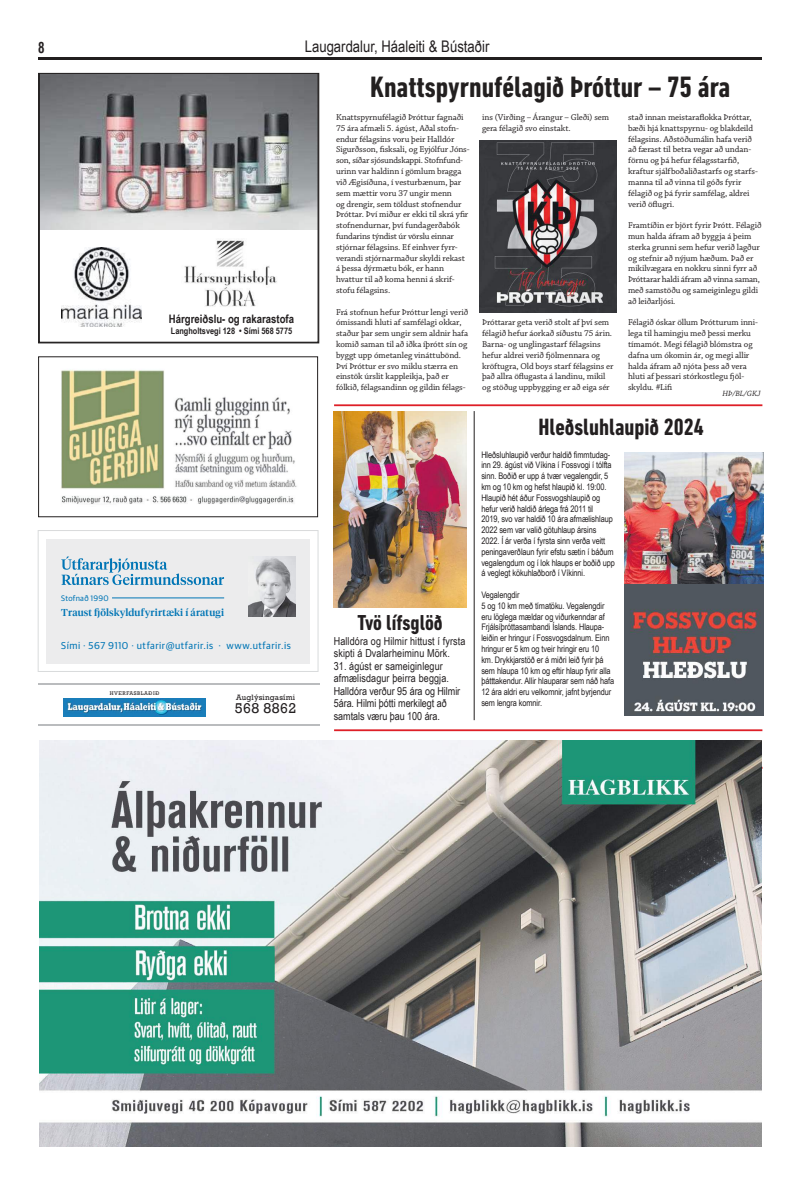
<style>
.page{position:relative;width:790px;height:1188px;background:#fff}
.page>*{position:absolute;margin:0;border:0;box-sizing:border-box;transform-origin:0 0}
.t1{font:700 condensed 30px "DIN Next LT Pro";color:#221f1f}
.t2{font:700 condensed 24px "DIN Next LT Pro";color:#231f20}
.t3{font:700 condensed 22px "DIN Next LT Pro";color:#231f20}
.t4{font:16px "Arial Narrow";color:#231f20}
.t5{font:700 condensed 16px "Helvetica Neue";color:#231f20;scale:.75 1}
.t6{font:14.6px "Rockwell";letter-spacing:.025em;color:#231f20}
.t7{font:700 11.7px "Arial Narrow";color:#231f20}
.t8{font:11px/12.5px "Arial Narrow";letter-spacing:.01em;color:#231f20}
.t9{font:10px "Guardian Sans";letter-spacing:.05em;color:#0075b5}
.t10{font:500 10px "Tiempos Headline";letter-spacing:.02em;color:#0075b5}
.t11{font:9px/10.8px "Chaparral Pro";letter-spacing:-.01em;color:#231f20}
.t12{font:9px/10.8px "Arial Narrow";letter-spacing:-.01em;color:#231f20}
.t13{font:700 9px "Arial Narrow";color:#231f20}
.t14{font:8px "Guardian Sans";letter-spacing:.035em;color:#0075b5}
.t15{font:italic 8px "Chaparral Pro";letter-spacing:-.01em;color:#231f20}
.t16{font:7.9px "Rockwell";letter-spacing:.025em;color:#231f20}
.t17{font:5.4px "Rockwell";letter-spacing:.1em;color:#231f20}
</style>
<div class="page">
<hr style="left:38px;top:58px;width:723px;height:2px;background:#221f1f">
<hr style="left:335px;top:767px;width:427px;height:2px;background:#de1f27">
<div style="left:46px;top:539px;width:264px;height:124px;background:#ececed"></div>
<div style="left:38px;top:530px;width:280px;height:142px;border:1px solid #d9dbdc"></div>
<svg style="left:61px;top:556px;width:163px;height:29px"></svg>
<hr style="left:112px;top:597px;width:112px;height:1px;background:#0075b5">
<img style="left:248px;top:556px;width:47px;height:60px">
<img style="left:39px;top:741px;width:722px;height:406px">
<hr style="left:334px;top:729px;width:428px;height:2px;background:#de1f27">
<hr style="left:334px;top:404px;width:428px;height:2px;background:#de1f27">
<svg style="left:40px;top:75px;width:277px;height:252px"></svg>
<img style="left:62px;top:247px;width:79px;height:79px">
<img style="left:182px;top:238px;width:96px;height:72px">
<div style="left:38px;top:73px;width:281px;height:270px;border:1px solid #221f1f"></div>
<hr style="left:38px;top:724px;width:282px;height:1px;background:#babcbe">
<hr style="left:38px;top:684px;width:282px;height:1px;background:#babcbe">
<img style="left:63px;top:699px;width:142px;height:18px">
<img style="left:479px;top:140px;width:137px;height:172px">
<div style="left:38px;top:356px;width:280px;height:161px;border:1px solid #221f1f"></div>
<img style="left:61px;top:370px;width:236px;height:134px">
<img style="left:333px;top:411px;width:134px;height:196px">
<hr style="left:474px;top:411px;width:1px;height:309px;background:#221f1f">
<img style="left:624px;top:452px;width:139px;height:132px">
<img style="left:624px;top:584px;width:139px;height:132px">
<h3 class="t5" style="left:38px;top:34px;width:9px">8</h3>
<h3 class="t4" style="left:305px;top:35px;width:186px">Laugardalur, Háaleiti &amp; Bústaðir</h3>
<p class="t7" style="left:169px;top:310px;width:127px">Hárgreiðslu- og rakarastofa</p>
<p class="t13" style="left:171px;top:324px;width:123px">Langholtsvegi 128 • Sími 568 5775</p>
<p class="t14" style="left:61px;top:592px;width:49px">Stofnað 1990</p>
<p class="t10" style="left:61px;top:606px;width:164px">Traust fjölskyldufyrirtæki í áratugi</p>
<p class="t9" style="left:61px;top:638px;width:231px">Sími · 567 9110 · utfarir@utfarir.is · www.utfarir.is</p>
<p class="t17" style="left:110px;top:690px;width:51px">HVERFASBLAÐIÐ</p>
<p class="t16" style="left:236px;top:693px;width:61px">Auglýsingasími</p>
<h3 class="t6" style="left:235px;top:700px;width:63px">568 8862</h3>
<h1 class="t1" style="left:370px;top:69px;width:362px">Knattspyrnufélagið Þróttur – 75 ára</h1>
<p class="t11" style="left:336px;top:112px;width:135px">Knattspyrnufélagið Þróttur fagnaði 75 ára afmæli 5. ágúst, Aðal stofn&shy;endur félagsins voru þeir Halldór Sigurðsson, fisksali, og Eyjólfur Jóns&shy;son, síðar sjósundskappi. Stofnfund&shy;urinn var haldinn í gömlum bragga við Ægisíðuna, í vesturbænum, þar sem mættir voru 37 ungir menn<br>og drengir, sem töldust stofnendur Þróttar. Því miður er ekki til skrá yfir stofnendurnar, því fundagerðabók fundarins týndist úr vörslu einnar stjórnar félagsins. Ef einhver fyrr&shy;verandi stjórnarmaður skyldi rekast á þessa dýrmætu bók, er hann hvattur til að koma henni á skrif&shy;stofu félagsins.</p>
<p class="t11" style="left:336px;top:307px;width:134px">Frá stofnun hefur Þróttur lengi verið ómissandi hluti af samfélagi okkar, staður þar sem ungir sem aldnir hafa komið saman til að iðka íþrótt sín og byggt upp ómetanleg vináttubönd.<br>Því Þróttur er svo miklu stærra en einstök úrslit kappleikja, það er fólkið, félagsandinn og gildin félags-</p>
<h3 class="t3" style="left:357px;top:610px;width:87px">Tvö lífsglöð</h3>
<p class="t8" style="left:334px;top:634px;width:133px">Halldóra og Hilmir hittust í fyrsta skipti á Dvalarheiminu Mörk.</p>
<p class="t8" style="left:334px;top:659px;width:128px">31. ágúst er sameiginlegur afmælisdagur þeirra beggja.<br>Halldóra verður 95 ára og Hilmir<br>5ára. Hilmi þótti merkilegt að samtals væru þau 100 ára.</p>
<p class="t11" style="left:482px;top:112px;width:128px">ins (Virðing – Árangur – Gleði) sem gera félagið svo einstakt.</p>
<p class="t11" style="left:482px;top:317px;width:133px">Þróttarar geta verið stolt af því sem félagið hefur áorkað síðustu 75 árin.<br>Barna- og unglingastarf félagsins hefur aldrei verið fjölmennara og kröftugra, Old boys starf félagsins er það allra öflugasta á landinu, mikil og stöðug uppbygging er að eiga sér</p>
<p class="t11" style="left:628px;top:112px;width:131px">stað innan meistaraflokka Þróttar, bæði hjá knattspyrnu- og blakdeild félagsins. Aðstöðumálin hafa verið að færast til betra vegar að undan&shy;förnu og þá hefur félagsstarfið, kraftur sjálfboðaliðastarfs og starfs&shy;manna til að vinna til góðs fyrir félagið og þá fyrir samfélag, aldrei verið öflugri.</p>
<p class="t11" style="left:628px;top:220px;width:135px">Framtíðin er björt fyrir Þrótt. Félagið mun halda áfram að byggja á þeim sterka grunni sem hefur verið lagður og stefnir að nýjum hæðum. Það er mikilvægara en nokkru sinni fyrr að Þróttarar haldi áfram að vinna saman, með samstöðu og sameiginlegu gildi að leiðarljósi.</p>
<p class="t11" style="left:628px;top:317px;width:131px">Félagið óskar öllum Þrótturum inni&shy;lega til hamingju með þessi merku tímamót. Megi félagið blómstra og dafna um ókomin ár, og megi allir halda áfram að njóta þess að vera hluti af þessari stórkostlegu fjöl&shy;skyldu. #Lifi</p>
<p class="t15" style="left:722px;top:389px;width:40px">HÞ/BL/GKJ</p>
<h2 class="t2" style="left:538px;top:413px;width:167px">Hleðsluhlaupið 2024</h2>
<p class="t12" style="left:481px;top:449px;width:135px">Hleðsluhlaupið verður haldið fimmtudag&shy;inn 29. ágúst við Víkina í Fossvogi í tólfta sinn. Boðið er upp á tvær vegalengdir, 5 km og 10 km og hefst hlaupið kl. 19:00.<br>Hlaupið hét áður Fossvogshlaupið og hefur verið haldið árlega frá 2011 til<br>2019, svo var haldið 10 ára afmælishlaup 2022 sem var valið götuhlaup ársins 2022. Í ár verða í fyrsta sinn verða veitt peningaverðlaun fyrir efstu sætin í báðum vegalengdum og í lok hlaups er boðið upp á veglegt kökuhlaðborð í Víkinni.</p>
<p class="t12" style="left:481px;top:589px;width:134px">Vegalengdir<br>5 og 10 km með tímatöku. Vegalengdir eru löglega mældar og viðurkenndar af Frjálsíþróttasambandi Íslands. Hlaupa&shy;leiðin er hringur í Fossvogsdalnum. Einn hringur er 5 km og tveir hringir eru 10<br>km. Drykkjarstöð er á miðri leið fyrir þá sem hlaupa 10 km og eftir hlaup fyrir alla þátttakendur. Allir hlauparar sem náð hafa 12 ára aldri eru velkomnir, jafnt byrjendur sem lengra komnir.</p>
</div>
